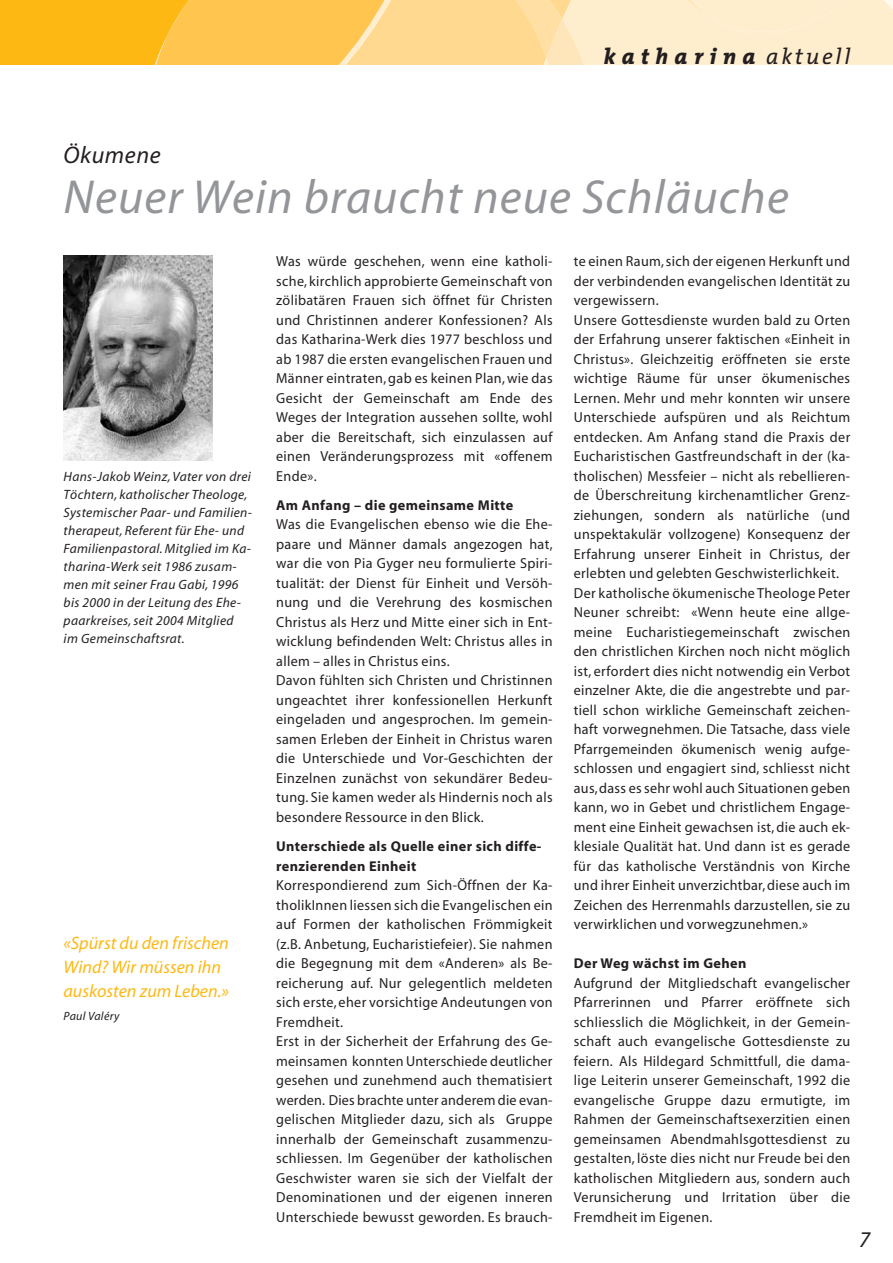
<style>
.page{position:relative;width:893px;height:1263px;background:#fff}
.page>*{position:absolute;margin:0;border:0;box-sizing:border-box;transform-origin:0 0}
.t1{font:italic 48px "Myriad";letter-spacing:.025em;color:#939598}
.t2{font:italic 24px "Myriad";letter-spacing:.025em;color:#231f20}
.t3{font:italic 800 22.5px "The Mix";letter-spacing:.285em;color:#231f20}
.t4{font:italic 22.5px "Myriad";color:#231f20}
.t5{font:italic 18px/24px "Myriad";color:#fdb813}
.t6{font:14.55px/19.5px "Myriad";letter-spacing:.025em;color:#231f20}
.t7{font:700 14.25px/19.5px "Myriad";letter-spacing:.025em;color:#231f20}
.t8{font:italic 13.5px/18px "Myriad";letter-spacing:.025em;color:#231f20}
.t9{font:italic 12px "Myriad";letter-spacing:.025em;color:#231f20}
.s1{font-weight:400}
</style>
<div class="page">
<svg style="left:0;top:0;width:893px;height:64px;background:#fed681"></svg>
<img style="left:64px;top:256px;width:148px;height:205px">
<h3 class="t3" style="left:604px;top:47px;width:248px">katharina <span class="s1">aktuell</span></h3>
<h2 class="t2" style="left:64px;top:146px;width:99px">Ökumene</h2>
<h1 class="t1" style="left:64px;top:179px;width:727px">Neuer Wein braucht neue Schläuche</h1>
<p class="t8" style="left:64px;top:468px;width:190px">Hans-Jakob Weinz, Vater von drei<br>Töchtern, katholischer Theologe,<br>Systemischer Paar- und Familien&shy;therapeut, Referent für Ehe- und<br>Familienpastoral. Mitglied im Ka&shy;tharina-Werk seit 1986 zusam&shy;men mit seiner Frau Gabi, 1996 bis 2000 in der Leitung des Ehe&shy;paarkreises, seit 2004 Mitglied<br>im Gemeinschaftsrat.</p>
<p class="t5" style="left:64px;top:932px;width:167px">«Spürst du den frischen<br>Wind? Wir müssen ihn auskosten zum Leben.»</p>
<p class="t9" style="left:64px;top:1012px;width:57px">Paul Valéry</p>
<p class="t6" style="left:276px;top:253px;width:278px;text-align:justify">Was würde geschehen, wenn eine katholi&shy;sche,kirchlich approbierte Gemeinschaft von zölibatären Frauen sich öffnet für Christen und Christinnen anderer Konfessionen? Als das Katharina-Werk dies 1977 beschloss und ab 1987 die ersten evangelischen Frauen und Männer eintraten, gab es keinen Plan, wie das Gesicht der Gemeinschaft am Ende des Weges der Integration aussehen sollte, wohl aber die Bereitschaft, sich einzulassen auf einen Veränderungsprozess mit «offenem Ende».</p>
<p class="t7" style="left:276px;top:496px;width:239px">Am Anfang – die gemeinsame Mitte</p>
<p class="t6" style="left:276px;top:516px;width:278px">Was die Evangelischen ebenso wie die Ehe&shy;paare und Männer damals angezogen hat, war die von Pia Gyger neu formulierte Spiri&shy;tualität: der Dienst für Einheit und Versöh&shy;nung und die Verehrung des kosmischen Christus als Herz und Mitte einer sich in Ent&shy;wicklung befindenden Welt: Christus alles in allem – alles in Christus eins.<br>Davon fühlten sich Christen und Christinnen ungeachtet ihrer konfessionellen Herkunft eingeladen und angesprochen. Im gemein&shy;samen Erleben der Einheit in Christus waren die Unterschiede und Vor-Geschichten der Einzelnen zunächst von sekundärer Bedeu&shy;tung. Sie kamen weder als Hindernis noch als besondere Ressource in den Blick.</p>
<p class="t7" style="left:276px;top:838px;width:267px">Unterschiede als Quelle einer sich diffe&shy;renzierenden Einheit</p>
<p class="t6" style="left:276px;top:877px;width:278px">Korrespondierend zum Sich-Öffnen der Ka&shy;tholikInnen liessen sich die Evangelischen ein auf Formen der katholischen Frömmigkeit (z.B. Anbetung, Eucharistiefeier). Sie nahmen die Begegnung mit dem «Anderen» als Be&shy;reicherung auf. Nur gelegentlich meldeten sich erste, eher vorsichtige Andeutungen von Fremdheit.<br>Erst in der Sicherheit der Erfahrung des Ge&shy;meinsamen konnten Unterschiede deutlicher gesehen und zunehmend auch thematisiert werden. Dies brachte unter anderem die evan&shy;gelischen Mitglieder dazu, sich als Gruppe innerhalb der Gemeinschaft zusammenzu&shy;schliessen. Im Gegenüber der katholischen Geschwister waren sie sich der Vielfalt der Denominationen und der eigenen inneren Unterschiede bewusst geworden. Es brauch-</p>
<p class="t6" style="left:574px;top:253px;width:278px">te einen Raum,sich der eigenen Herkunft und der verbindenden evangelischen Identität zu vergewissern.<br>Unsere Gottesdienste wurden bald zu Orten der Erfahrung unserer faktischen «Einheit in Christus». Gleichzeitig eröffneten sie erste wichtige Räume für unser ökumenisches Lernen. Mehr und mehr konnten wir unsere Unterschiede aufspüren und als Reichtum entdecken. Am Anfang stand die Praxis der Eucharistischen Gastfreundschaft in der (ka&shy;tholischen) Messfeier – nicht als rebellieren&shy;de Überschreitung kirchenamtlicher Grenz&shy;ziehungen, sondern als natürliche (und unspektakulär vollzogene) Konsequenz der Erfahrung unserer Einheit in Christus, der erlebten und gelebten Geschwisterlichkeit.<br>Der katholische ökumenische Theologe Peter Neuner schreibt: «Wenn heute eine allge&shy;meine Eucharistiegemeinschaft zwischen den christlichen Kirchen noch nicht möglich ist, erfordert dies nicht notwendig ein Verbot einzelner Akte, die die angestrebte und par&shy;tiell schon wirkliche Gemeinschaft zeichen&shy;haft vorwegnehmen. Die Tatsache, dass viele Pfarrgemeinden ökumenisch wenig aufge&shy;schlossen und engagiert sind, schliesst nicht aus,dass es sehr wohl auch Situationen geben kann, wo in Gebet und christlichem Engage&shy;ment eine Einheit gewachsen ist, die auch ek&shy;klesiale Qualität hat. Und dann ist es gerade für das katholische Verständnis von Kirche und ihrer Einheit unverzichtbar, diese auch im Zeichen des Herrenmahls darzustellen, sie zu verwirklichen und vorwegzunehmen.»</p>
<p class="t7" style="left:574px;top:955px;width:174px">Der Weg wächst im Gehen</p>
<p class="t6" style="left:574px;top:974px;width:278px;text-align:justify">Aufgrund der Mitgliedschaft evangelischer Pfarrerinnen und Pfarrer eröffnete sich schliesslich die Möglichkeit, in der Gemein&shy;schaft auch evangelische Gottesdienste zu feiern. Als Hildegard Schmittfull, die dama&shy;lige Leiterin unserer Gemeinschaft, 1992 die evangelische Gruppe dazu ermutigte, im Rahmen der Gemeinschaftsexerzitien einen gemeinsamen Abendmahlsgottesdienst zu gestalten, löste dies nicht nur Freude bei den katholischen Mitgliedern aus, sondern auch Verunsicherung und Irritation über die Fremdheit im Eigenen.</p>
<h3 class="t4" style="left:859px;top:1231px;width:13px">7</h3>
</div>
